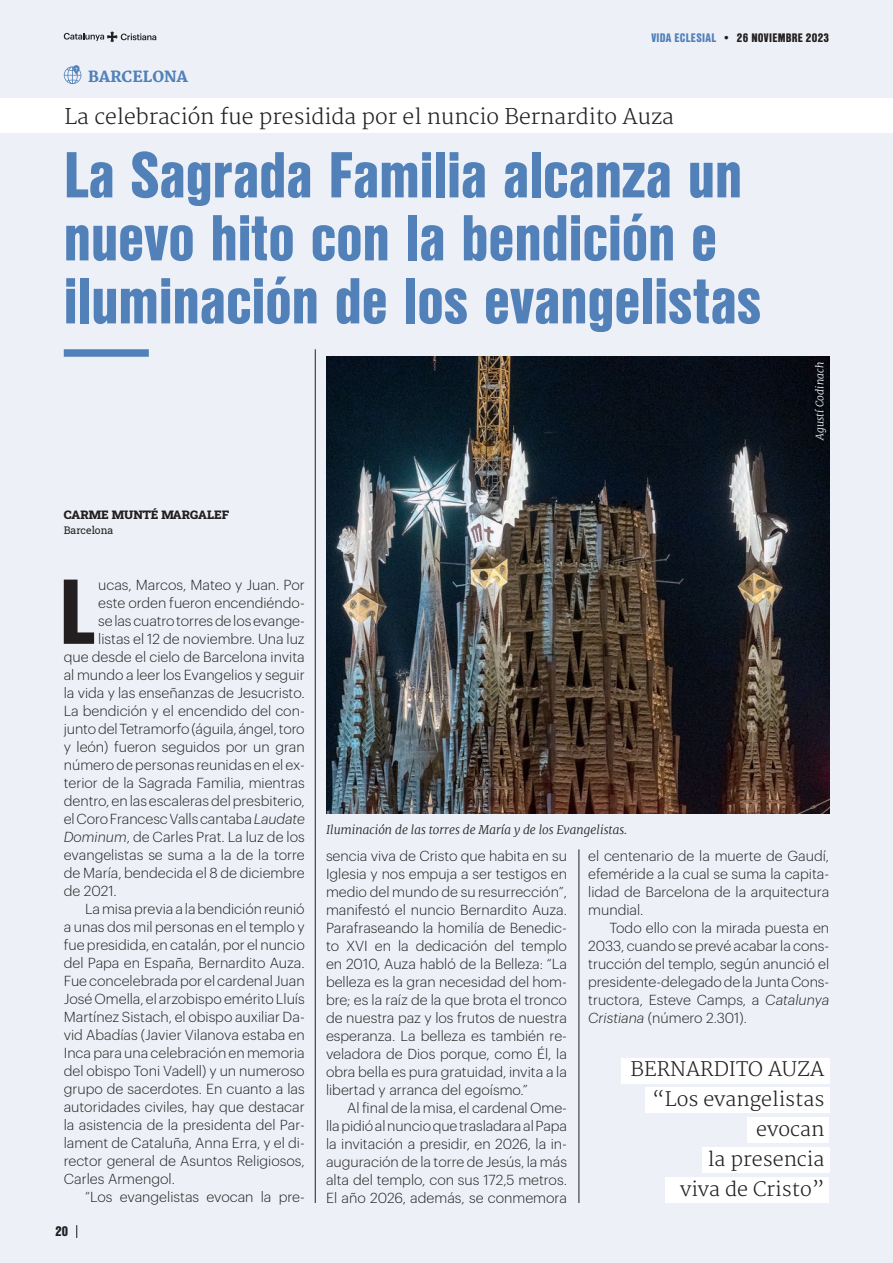
<style>
.page{position:relative;width:893px;height:1263px;background:#edf1f7}
.page>*{position:absolute;margin:0;border:0;box-sizing:border-box;transform-origin:0 0}
.t1{font:900 89.4px "Nimbus San Con LOT";color:#231f20}
.t2{font:900 63px/63px "Nimbus San Con LOT";color:#5181b8}
.SEGON_TITOL_V_E{font:300 21px "Merriweather";color:#231f20}
.DESTACATS_V_E{font:300 19.5px/30px "Merriweather";color:#231f20;text-align:right}
.t3{font:800 15px "Merriweather";color:#5181b8}
.TEXTO_PPAL_ESP_V_E{font:300 14.25px/18px "Graphik";color:#231f20;text-align:justify}
.t4{font:900 13.5px "Nimbus San Con LOT";color:#231f20}
.PEU_FOTO{font:italic 300 12px "Merriweather";color:#231f20}
.t5{font:900 12px "Nimbus San Con LOT";letter-spacing:.025em;color:#231f20}
.NOM_REDACTORS{font:12px "Roboto Slab";color:#231f20}
.CODINACHPETIT{font:italic 300 10.5px "Merriweather";letter-spacing:.01em;color:#fff}
.CARRECS_V_E{font:10.5px "Roboto Slab";color:#231f20}
.s1{color:#5181b8}
.s2{font-style:italic}
</style>
<div class="page">
<div style="left:64px;top:349px;width:85px;height:8px;background:#5181b8"></div>
<hr style="left:315px;top:349px;width:1px;height:854px;background:#231f20">
<svg style="left:64px;top:65px;width:17px;height:19px"></svg>
<div style="left:0;top:99px;width:893px;height:34px;background:#fff"></div>
<div style="left:747px;top:1117px;width:82px;height:26px;background:#fff"></div>
<div style="left:702px;top:1147px;width:127px;height:25px;background:#fff"></div>
<div style="left:665px;top:1177px;width:164px;height:25px;background:#fff"></div>
<div style="left:621px;top:1058px;width:208px;height:25px;background:#fff"></div>
<div style="left:645px;top:1087px;width:184px;height:26px;background:#fff"></div>
<img style="left:326px;top:357px;width:503px;height:456px">
<hr style="left:579px;top:849px;width:1px;height:354px;background:#231f20">
<svg style="left:76px;top:1225px;width:1px;height:13px"></svg>
<svg style="left:64px;top:31px;width:92px;height:11px"></svg>
<p class="t5" style="left:651px;top:28px;width:179px"><span class="s1">VIDA ECLESIAL</span> • 26 NOVIEMBRE 2023</p>
<p class="t3" style="left:88px;top:68px;width:102px">BARCELONA</p>
<p class="SEGON_TITOL_V_E" style="left:64px;top:104px;width:611px">La celebración fue presidida por el nuncio Bernardito Auza</p>
<p class="t2" style="left:64px;top:141px;width:699px">La Sagrada Familia alcanza un nuevo hito con la bendición e iluminación de los evangelistas</p>
<p class="NOM_REDACTORS" style="left:64px;top:507px;width:167px">CARME MUNTÉ MARGALEF</p>
<p class="CARRECS_V_E" style="left:64px;top:523px;width:51px">Barcelona</p>
<p class="CODINACHPETIT" style="left:813px;top:440px;width:80px;rotate:-90deg">Agustí Codinach</p>
<p class="t1" style="left:59px;top:544px;width:37px">L</p>
<p class="TEXTO_PPAL_ESP_V_E" style="left:98px;top:574px;width:208px">ucas, Marcos, Mateo y Juan. Por</p>
<p class="TEXTO_PPAL_ESP_V_E" style="left:98px;top:592px;width:208px">este orden fueron encendiéndo-</p>
<p class="TEXTO_PPAL_ESP_V_E" style="left:98px;top:610px;width:208px">se las cuatro torres de los evange-</p>
<p class="TEXTO_PPAL_ESP_V_E" style="left:98px;top:628px;width:208px">listas el 12 de noviembre. Una luz</p>
<p class="TEXTO_PPAL_ESP_V_E" style="left:64px;top:646px;width:242px">que desde el cielo de Barcelona invita</p>
<p class="TEXTO_PPAL_ESP_V_E" style="left:64px;top:664px;width:242px">al mundo a leer los Evangelios y seguir</p>
<p class="TEXTO_PPAL_ESP_V_E" style="left:64px;top:682px;width:242px">la vida y las enseñanzas de Jesucristo.</p>
<p class="TEXTO_PPAL_ESP_V_E" style="left:64px;top:700px;width:242px">La bendición y el encendido del con-</p>
<p class="TEXTO_PPAL_ESP_V_E" style="left:64px;top:718px;width:242px">junto del Tetramorfo (águila, ángel, toro</p>
<p class="TEXTO_PPAL_ESP_V_E" style="left:64px;top:736px;width:242px">y león) fueron seguidos por un gran</p>
<p class="TEXTO_PPAL_ESP_V_E" style="left:64px;top:754px;width:242px">número de personas reunidas en el ex-</p>
<p class="TEXTO_PPAL_ESP_V_E" style="left:64px;top:772px;width:242px">terior de la Sagrada Familia, mientras</p>
<p class="TEXTO_PPAL_ESP_V_E" style="left:64px;top:790px;width:242px">dentro, en las escaleras del presbiterio,</p>
<p class="TEXTO_PPAL_ESP_V_E" style="left:64px;top:808px;width:242px">el Coro Francesc Valls cantaba <span class="s2">Laudate</span></p>
<p class="TEXTO_PPAL_ESP_V_E" style="left:64px;top:826px;width:242px"><span class="s2">Dominum</span>, de Carles Prat. La luz de los</p>
<p class="TEXTO_PPAL_ESP_V_E" style="left:64px;top:844px;width:242px">evangelistas se suma a la de la torre</p>
<p class="TEXTO_PPAL_ESP_V_E" style="left:64px;top:862px;width:242px">de María, bendecida el 8 de diciembre</p>
<p class="TEXTO_PPAL_ESP_V_E" style="left:64px;top:880px;width:54px">de 2021.</p>
<p class="TEXTO_PPAL_ESP_V_E" style="left:64px;top:898px;width:242px;text-indent:21px">La misa previa a la bendición reunió a unas dos mil personas en el templo y fue presidida, en catalán, por el nuncio del Papa en España, Bernardito Auza.<br>Fue concelebrada por el cardenal Juan José Omella, el arzobispo emérito Lluís Martínez Sistach, el obispo auxiliar Da&shy;vid Abadías (Javier Vilanova estaba en Inca para una celebración en memoria del obispo Toni Vadell) y un numeroso grupo de sacerdotes. En cuanto a las autoridades civiles, hay que destacar la asistencia de la presidenta del Par&shy;lament de Cataluña, Anna Erra, y el di&shy;rector general de Asuntos Religiosos, Carles Armengol.</p>
<p class="TEXTO_PPAL_ESP_V_E" style="left:85px;top:1186px;width:221px">“Los evangelistas evocan la pre-</p>
<p class="t4" style="left:55px;top:1221px;width:14px">20</p>
<p class="PEU_FOTO" style="left:326px;top:822px;width:303px">Iluminación de las torres de María y de los Evangelistas.</p>
<p class="TEXTO_PPAL_ESP_V_E" style="left:588px;top:846px;width:242px">el centenario de la muerte de Gaudí, efeméride a la cual se suma la capita&shy;lidad de Barcelona de la arquitectura mundial.</p>
<p class="TEXTO_PPAL_ESP_V_E" style="left:588px;top:918px;width:242px;text-indent:21px">Todo ello con la mirada puesta en 2033, cuando se prevé acabar la cons&shy;trucción del templo, según anunció el presidente-delegado de la Junta Cons&shy;tructora, Esteve Camps, a <span class="s2">Catalunya Cristiana</span> (número 2.301).</p>
<p class="TEXTO_PPAL_ESP_V_E" style="left:326px;top:846px;width:242px">sencia viva de Cristo que habita en su Iglesia y nos empuja a ser testigos en medio del mundo de su resurrección”, manifestó el nuncio Bernardito Auza.<br>Parafraseando la homilía de Benedic&shy;to XVI en la dedicación del templo en 2010, Auza habló de la Belleza: “La belleza es la gran necesidad del hom&shy;bre; es la raíz de la que brota el tronco de nuestra paz y los frutos de nuestra esperanza. La belleza es también re&shy;veladora de Dios porque, como Él, la obra bella es pura gratuidad, invita a la libertad y arranca del egoísmo.”</p>
<p class="TEXTO_PPAL_ESP_V_E" style="left:326px;top:1098px;width:242px;text-indent:21px">Al final de la misa, el cardenal Ome&shy;lla pidió al nuncio que trasladara al Papa la invitación a presidir, en 2026, la in&shy;auguración de la torre de Jesús, la más alta del templo, con sus 172,5 metros.<br>El año 2026, además, se conmemora</p>
<p class="DESTACATS_V_E" style="left:631px;top:1055px;width:195px">BERNARDITO AUZA</p>
<p class="DESTACATS_V_E" style="left:652px;top:1085px;width:173px">“Los evangelistas evocan</p>
<p class="DESTACATS_V_E" style="left:708px;top:1145px;width:118px">la presencia</p>
<p class="DESTACATS_V_E" style="left:680px;top:1175px;width:146px">viva de Cristo”</p>
</div>
